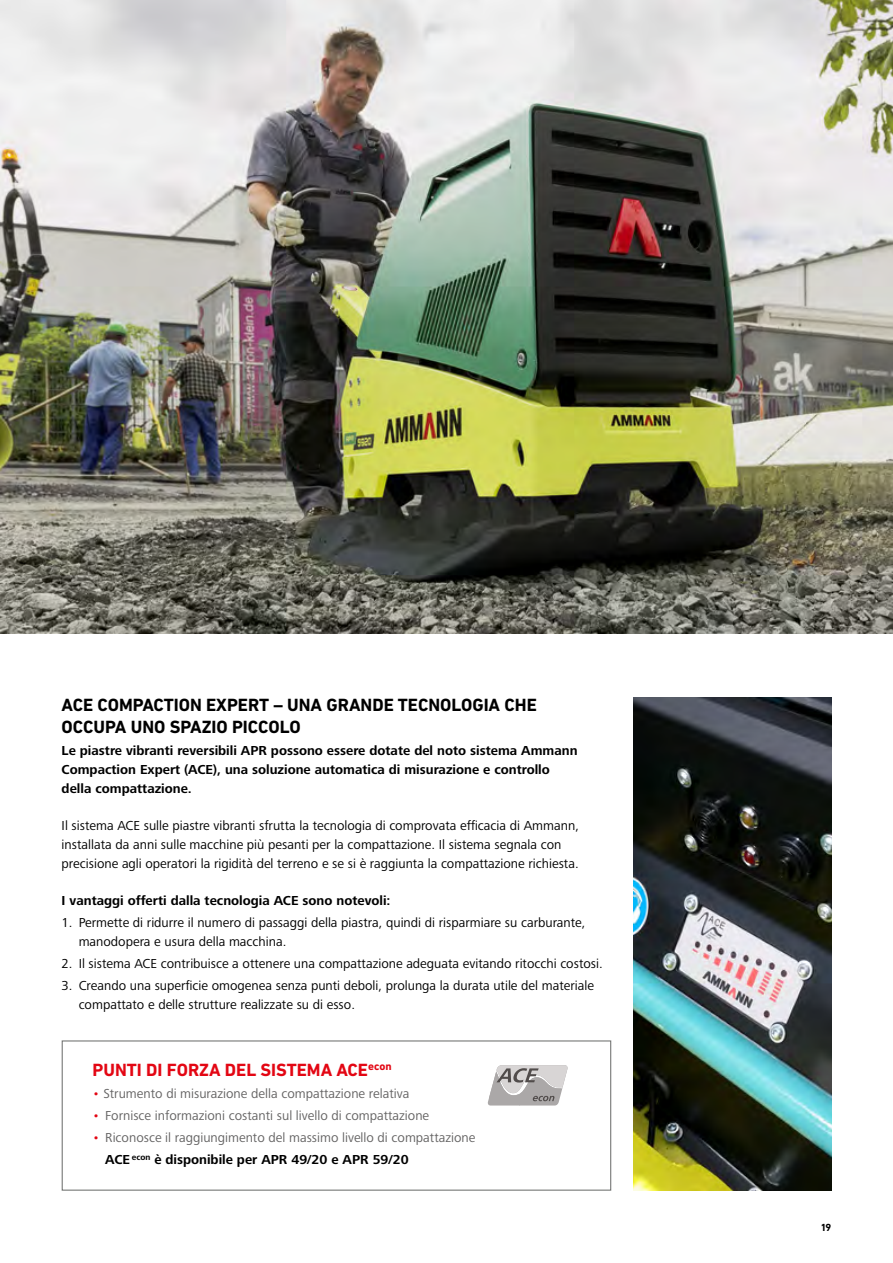
<style>
.page{position:relative;width:893px;height:1263px;background:#fff}
.page>*{position:absolute;margin:0;border:0;box-sizing:border-box;transform-origin:0 0}
.t1{font:700 18px/22.5px "DIN Next LT Pro";color:#000}
.t2{font:700 18px "DIN Next LT Pro";color:#e30613}
.t3{font:13.5px/18.8px "Frutiger Next LTW1 G";color:#000}
.t4{font:700 13.5px/18.8px "Frutiger Next LTW1 G";color:#000}
.t5{font:13.5px/21.9px "Frutiger Next LTW1 G";color:#646363}
.t6{font:700 10.5px "DIN Next LT Pro";color:#000}
.s1{color:#e30613}
.s2{font-weight:700;color:#000}
</style>
<div class="page">
<div style="left:62px;top:1040px;width:549px;height:151px;border:1px solid #777977"></div>
<img style="left:634px;top:697px;width:197px;height:494px">
<img style="left:0;top:0;width:893px;height:633px">
<svg style="left:488px;top:1065px;width:80px;height:40px;background:#bebbbb"></svg>
<h1 class="t1" style="left:62px;top:693px;width:477px">ACE COMPACTION EXPERT – UNA GRANDE TECNOLOGIA CHE<br>OCCUPA UNO SPAZIO PICCOLO</h1>
<p class="t4" style="left:62px;top:742px;width:517px">Le piastre vibranti reversibili APR possono essere dotate del noto sistema Ammann<br>Compaction Expert (ACE), una soluzione automatica di misurazione e controllo della compattazione.</p>
<p class="t3" style="left:62px;top:817px;width:519px">Il sistema ACE sulle piastre vibranti sfrutta la tecnologia di comprovata efficacia di Ammann, installata da anni sulle macchine più pesanti per la compattazione. Il sistema segnala con precisione agli operatori la rigidità del terreno e se si è raggiunta la compattazione richiesta.</p>
<p class="t4" style="left:62px;top:892px;width:330px">I vantaggi offerti dalla tecnologia ACE sono notevoli:</p>
<p class="t3" style="left:79px;top:914px;width:508px;text-indent:-17px">1. Permette di ridurre il numero di passaggi della piastra, quindi di risparmiare su carburante, manodopera e usura della macchina.</p>
<p class="t3" style="left:62px;top:954px;width:543px">2. Il sistema ACE contribuisce a ottenere una compattazione adeguata evitando ritocchi costosi.</p>
<p class="t3" style="left:79px;top:976px;width:517px;text-indent:-17px">3. Creando una superficie omogenea senza punti deboli, prolunga la durata utile del materiale compattato e delle strutture realizzate su di esso.</p>
<h1 class="t2" style="left:93px;top:1060px;width:301px">PUNTI DI FORZA DEL SISTEMA ACE<sup>econ</sup></h1>
<p class="t5" style="left:93px;top:1083px;width:318px"><span class="s1">•</span> Strumento di misurazione della compattazione relativa</p>
<p class="t5" style="left:93px;top:1105px;width:338px"><span class="s1">•</span> Fornisce informazioni costanti sul livello di compattazione</p>
<p class="t5" style="left:105px;top:1127px;width:372px;text-indent:-13px"><span class="s1">•</span> Riconosce il raggiungimento del massimo livello di compattazione<br><span class="s2">ACE</span> <sup>econ</sup> <span class="s2">è disponibile per APR 49/20 e APR 59/20</span></p>
<p class="t6" style="left:821px;top:1221px;width:11px">19</p>
</div>
